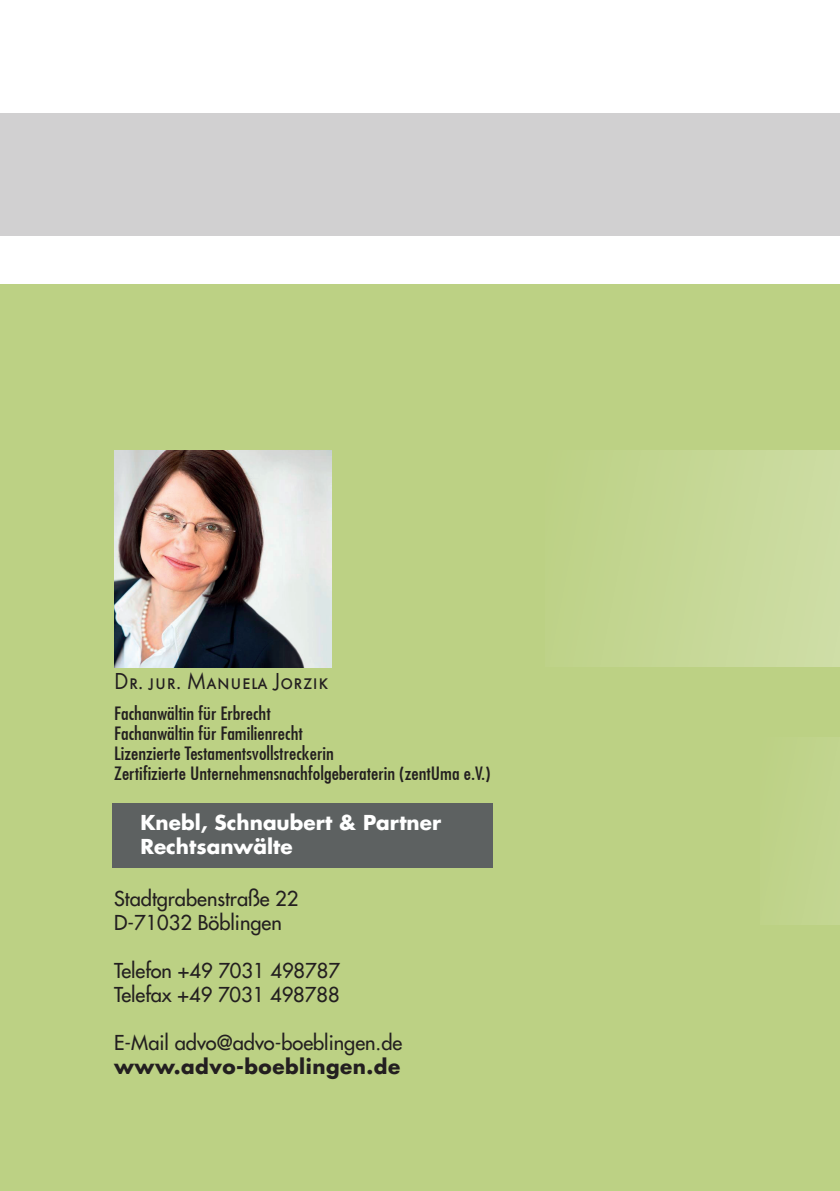
<style>
.page{position:relative;width:840px;height:1191px;background:#fff}
.page>*{position:absolute;margin:0;border:0;box-sizing:border-box;transform-origin:0 0}
.t1{font:24px "Futura SCTOT";color:#231f20;scale:.95 1}
.t2{font:20px/24px "Futura LT";color:#231f20}
.t3{font:700 20px/24px "Futura LT";color:#fff}
.t4{font:700 20px "Futura LT";letter-spacing:.025em;color:#231f20}
.t5{font:500 condensed 18px/20px "Futura";color:#231f20;scale:1.11 1}
</style>
<div class="page">
<div style="left:0;top:285px;width:839px;height:906px;background:#bcd184"></div>
<div style="left:0;top:113px;width:839px;height:123px;background:#d1d0d1"></div>
<img style="left:114px;top:450px;width:217px;height:217px">
<div style="left:112px;top:803px;width:381px;height:64px;background:#5d6161"></div>
<div style="left:544px;top:450px;width:295px;height:217px;background:linear-gradient(to right,#bdd286,#cedda5)"></div>
<div style="left:760px;top:737px;width:79px;height:187px;background:#c0d48c"></div>
<h1 class="t1" style="left:114px;top:668px;width:227px">Dr. jur. Manuela Jorzik</h1>
<p class="t5" style="left:114px;top:703px;width:340px">Fachanwältin für Erbrecht<br>Fachanwältin für Familienrecht<br>Lizenzierte Testamentsvollstreckerin<br>Zertifizierte Unternehmensnachfolgeberaterin (zentUma e.V.)</p>
<p class="t3" style="left:140px;top:810px;width:302px">Knebl, Schnaubert &amp; Partner<br>Rechtsanwälte</p>
<p class="t2" style="left:114px;top:886px;width:186px">Stadtgrabenstraße 22<br>D-71032 Böblingen</p>
<p class="t2" style="left:114px;top:958px;width:227px">Telefon +49 7031 498787<br>Telefax +49 7031 498788</p>
<p class="t2" style="left:114px;top:1030px;width:289px">E-Mail advo@advo-boeblingen.de</p>
<p class="t4" style="left:114px;top:1053px;width:287px">www.advo-boeblingen.de</p>
</div>
